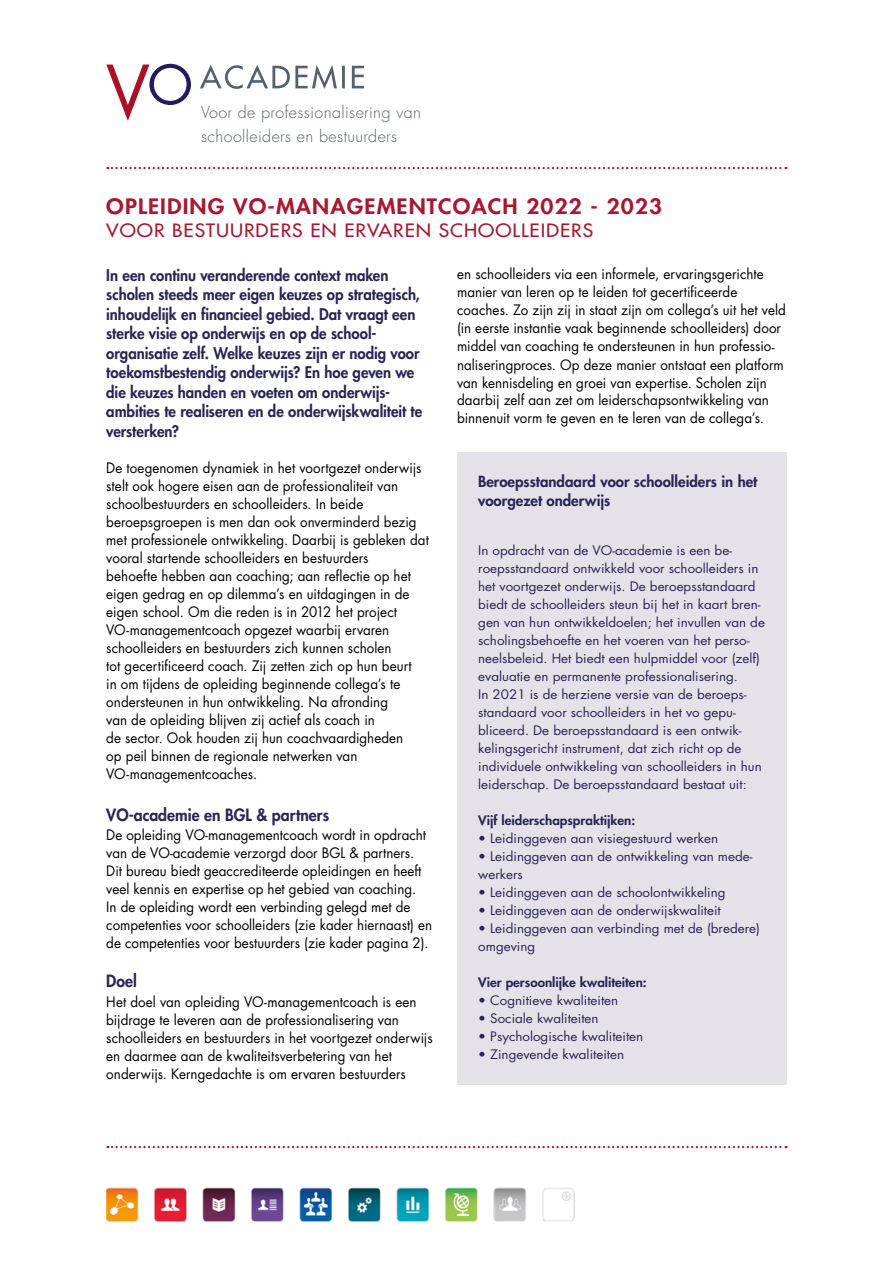
<style>
.page{position:relative;width:893px;height:1263px;background:#fff}
.page>*{position:absolute;margin:0;border:0;box-sizing:border-box;transform-origin:0 0}
.t1{font:800 20.7px "Futura Std";letter-spacing:.05em;color:#a81831;scale:1.09 1}
.t2{font:500 18px "Futura Std";letter-spacing:.05em;color:#a81831;scale:1.09 1}
.t3{font:800 16.5px "Futura Std";color:#282656;scale:.95 1}
.t4{font:300 16.05px/23.4px "Futura LT";letter-spacing:.025em;color:#54616c}
.t5{font:800 15.6px/19.5px "Futura Std";color:#282656;scale:.95 1}
.t6{font:800 15px/19.5px "Futura Std";color:#282656}
.t7{font:14.1px/18px "Futura Std";color:#000;scale:.95 1}
.t8{font:12.75px/18px "Futura Std";color:#282656;scale:1.05 1}
.t9{font:800 12.75px "Futura Std";color:#282656;scale:1.05 1}
</style>
<div class="page">
<svg style="left:106px;top:64px;width:85px;height:57px"></svg>
<svg style="left:200px;top:65px;width:164px;height:24px"></svg>
<svg style="left:107px;top:167px;width:679px;height:2px"></svg>
<img style="left:106px;top:1187px;width:468px;height:34px">
<svg style="left:107px;top:1146px;width:679px;height:2px"></svg>
<div style="left:457px;top:452px;width:330px;height:632px;background:#e4e1e8"></div>
<p class="t4" style="left:201px;top:101px;width:222px">Voor de professionalisering van schoolleiders en bestuurders</p>
<h1 class="t1" style="left:106px;top:193px;width:511px">OPLEIDING VO-MANAGEMENTCOACH 2022 - 2023</h1>
<p class="t2" style="left:106px;top:219px;width:448px">VOOR BESTUURDERS EN ERVAREN SCHOOLLEIDERS</p>
<p class="t5" style="left:106px;top:265px;width:334px">In een continu veranderende context maken scholen steeds meer eigen keuzes op strategisch, inhoudelijk en financieel gebied. Dat vraagt een sterke visie op onderwijs en op de school&shy;organisatie zelf. Welke keuzes zijn er nodig voor toekomstbestendig onderwijs? En hoe geven we die keuzes handen en voeten om onderwijs&shy;ambities te realiseren en de onderwijskwaliteit te versterken?</p>
<p class="t7" style="left:106px;top:459px;width:341px">De toegenomen dynamiek in het voortgezet onderwijs stelt ook hogere eisen aan de professionaliteit van schoolbestuurders en schoolleiders. In beide beroepsgroepen is men dan ook onverminderd bezig met professionele ontwikkeling. Daarbij is gebleken dat vooral startende schoolleiders en bestuurders<br>behoefte hebben aan coaching; aan reflectie op het eigen gedrag en op dilemma’s en uitdagingen in de eigen school. Om die reden is in 2012 het project VO‑managementcoach opgezet waarbij ervaren schoolleiders en bestuurders zich kunnen scholen<br>tot gecertificeerd coach. Zij zetten zich op hun beurt<br>in om tijdens de opleiding beginnende collega’s te ondersteunen in hun ontwikkeling. Na afronding<br>van de opleiding blijven zij actief als coach in<br>de sector. Ook houden zij hun coachvaardigheden<br>op peil binnen de regionale netwerken van VO‑managementcoaches.</p>
<p class="t3" style="left:106px;top:804px;width:236px">VO-academie en BGL &amp; partners</p>
<p class="t7" style="left:106px;top:826px;width:345px">De opleiding VO‑managementcoach wordt in opdracht van de VO‑academie verzorgd door BGL &amp; partners.<br>Dit bureau biedt geaccrediteerde opleidingen en heeft veel kennis en expertise op het gebied van coaching.<br>In de opleiding wordt een verbinding gelegd met de competenties voor schoolleiders (zie kader hiernaast) en de competenties voor bestuurders (zie kader pagina 2).</p>
<p class="t3" style="left:106px;top:971px;width:34px">Doel</p>
<p class="t7" style="left:106px;top:993px;width:345px">Het doel van opleiding VO‑managementcoach is een bijdrage te leveren aan de professionalisering van schoolleiders en bestuurders in het voortgezet onderwijs en daarmee aan de kwaliteitsverbetering van het onderwijs. Kerngedachte is om ervaren bestuurders</p>
<p class="t7" style="left:457px;top:265px;width:348px">en schoolleiders via een informele, ervaringsgerichte manier van leren op te leiden tot gecertificeerde coaches. Zo zijn zij in staat zijn om collega’s uit het veld (in eerste instantie vaak beginnende schoolleiders) door middel van coaching te ondersteunen in hun professio‑ naliseringproces. Op deze manier ontstaat een platform van kennisdeling en groei van expertise. Scholen zijn daarbij zelf aan zet om leiderschapsontwikkeling van binnenuit vorm te geven en te leren van de collega’s.</p>
<p class="t6" style="left:478px;top:471px;width:281px">Beroepsstandaard voor schoolleiders in het voorgezet onderwijs</p>
<p class="t8" style="left:478px;top:541px;width:275px">In opdracht van de VO-academie is een be‑ roepsstandaard ontwikkeld voor schoolleiders in het voortgezet onderwijs. De beroepsstandaard biedt de schoolleiders steun bij het in kaart bren‑ gen van hun ontwikkeldoelen; het invullen van de scholingsbehoefte en het voeren van het perso‑ neelsbeleid. Het biedt een hulpmiddel voor (zelf) evaluatie en permanente professionalisering.<br>In 2021 is de herziene versie van de beroeps‑ standaard voor schoolleiders in het vo gepu‑ bliceerd. De beroepsstandaard is een ontwik‑ kelingsgericht instrument, dat zich richt op de individuele ontwikkeling van schoolleiders in hun leiderschap. De beroepsstandaard bestaat uit:</p>
<p class="t9" style="left:478px;top:812px;width:151px">Vijf leiderschapspraktijken:</p>
<p class="t8" style="left:478px;top:829px;width:230px">• Leidinggeven aan visiegestuurd werken</p>
<p class="t8" style="left:478px;top:847px;width:263px">• Leidinggeven aan de ontwikkeling van mede‑ werkers</p>
<p class="t8" style="left:478px;top:883px;width:237px">• Leidinggeven aan de schoolontwikkeling</p>
<p class="t8" style="left:478px;top:901px;width:232px">• Leidinggeven aan de onderwijskwaliteit</p>
<p class="t8" style="left:478px;top:919px;width:270px">• Leidinggeven aan verbinding met de (bredere) omgeving</p>
<p class="t9" style="left:478px;top:974px;width:162px">Vier persoonlijke kwaliteiten:</p>
<p class="t8" style="left:478px;top:991px;width:135px">• Cognitieve kwaliteiten</p>
<p class="t8" style="left:478px;top:1009px;width:116px">• Sociale kwaliteiten</p>
<p class="t8" style="left:478px;top:1027px;width:159px">• Psychologische kwaliteiten</p>
<p class="t8" style="left:478px;top:1045px;width:140px">• Zingevende kwaliteiten</p>
</div>
